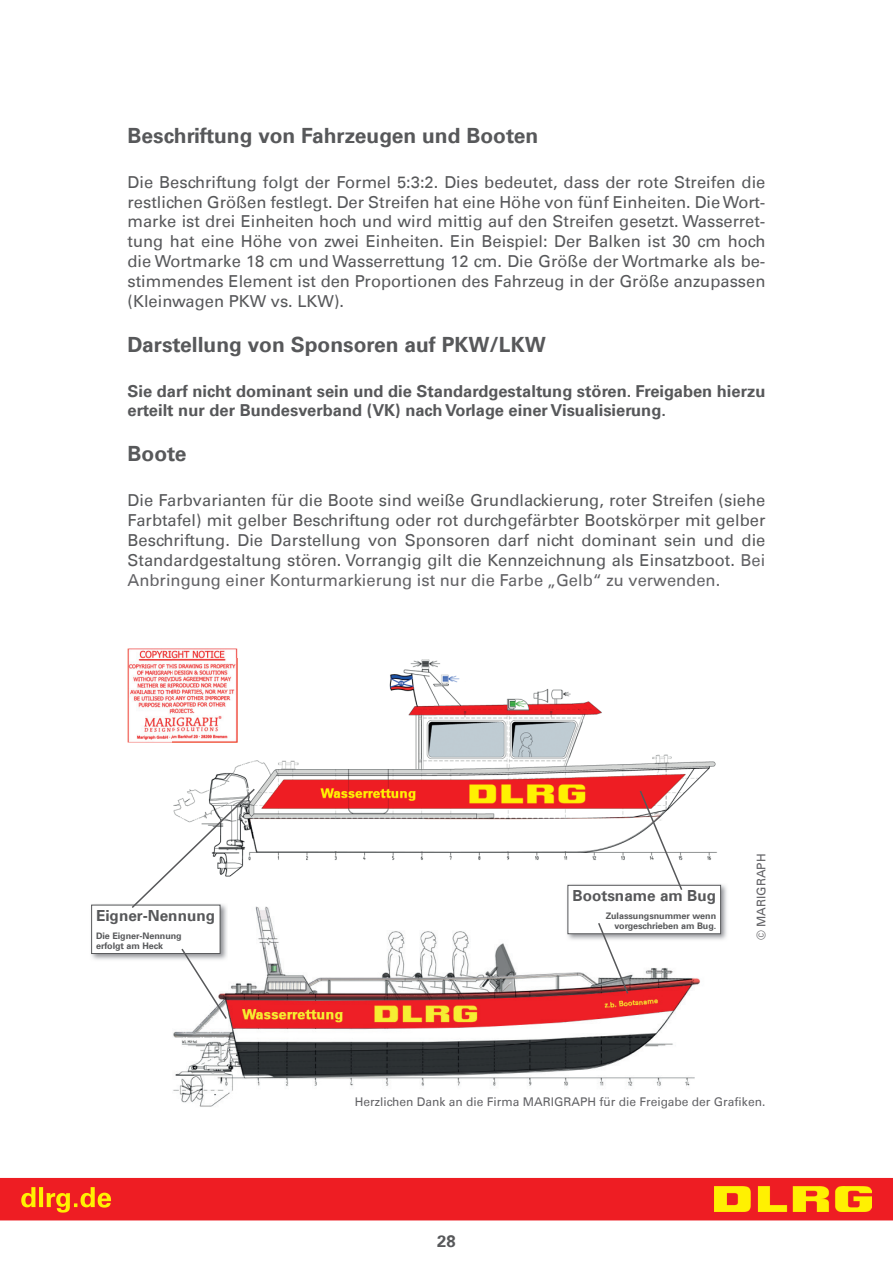
<style>
.page{position:relative;width:893px;height:1263px;background:#fff}
.page>*{position:absolute;margin:0;border:0;box-sizing:border-box;transform-origin:0 0}
.t1{font:700 21px "DLRG Univers";color:#57585a}
.t2{font:16.5px/19.8px "DLRG Univers";color:#57585a;text-align:justify}
.t3{font:700 16.5px/19.8px "DLRG Univers";color:#57585a}
.t4{font:700 15.3px "DLRG Univers";color:#57585a}
.t5{font:12px "DLRG Univers";color:#636366}
.t6{font:700 9px/10.5px "DLRG Univers";letter-spacing:-.005em;color:#57585a;text-align:right}
.s1{color:#636366}
</style>
<div class="page">
<div style="left:0;top:1178px;width:893px;height:42px;background:#ee1d23"></div>
<img style="left:714px;top:1186px;width:158px;height:25px">
<img style="left:172px;top:658px;width:545px;height:202px">
<img style="left:173px;top:906px;width:527px;height:201px">
<img style="left:128px;top:648px;width:109px;height:94px">
<img style="left:172px;top:658px;width:65px;height:84px">
<img style="left:567px;top:884px;width:160px;height:56px">
<img style="left:566px;top:902px;width:155px;height:39px">
<div style="left:568px;top:885px;width:153px;height:49px;background:#fff"></div>
<div style="left:568px;top:885px;width:153px;height:49px;border:1px solid #57585a"></div>
<svg style="left:638px;top:789px;width:46px;height:101px"></svg>
<svg style="left:597px;top:923px;width:33px;height:72px"></svg>
<img style="left:91px;top:904px;width:137px;height:57px">
<div style="left:92px;top:905px;width:128px;height:48px;background:#fff"></div>
<div style="left:91px;top:905px;width:129px;height:49px;border:1px solid #57585a"></div>
<svg style="left:180px;top:947px;width:48px;height:73px"></svg>
<svg style="left:130px;top:787px;width:126px;height:122px"></svg>
<p class="t1" style="left:128px;top:123px;width:412px">Beschriftung von Fahrzeugen und Booten</p>
<p class="t2" style="left:128px;top:172px;width:639px">Die Beschriftung folgt der Formel 5:3:2. Dies bedeutet, dass der rote Streifen die restlichen Größen festlegt. Der Streifen hat eine Höhe von fünf Einheiten. Die Wort&shy;marke ist drei Einheiten hoch und wird mittig auf den Streifen gesetzt. Wasserret&shy;tung hat eine Höhe von zwei Einheiten. Ein Beispiel: Der Balken ist 30 cm hoch die Wortmarke 18 cm und Wasserrettung 12 cm. Die Größe der Wortmarke als be&shy;stimmendes Element ist den Proportionen des Fahrzeug in der Größe anzupassen (Kleinwagen PKW vs. LKW).</p>
<p class="t1" style="left:128px;top:332px;width:420px">Darstellung von Sponsoren auf PKW/LKW</p>
<p class="t3" style="left:128px;top:381px;width:639px">Sie darf nicht dominant sein und die Standardgestaltung stören. Freigaben hierzu erteilt nur der Bundesverband (VK) nach Vorlage einer Visualisierung.</p>
<p class="t1" style="left:128px;top:442px;width:61px">Boote</p>
<p class="t2" style="left:128px;top:491px;width:639px">Die Farbvarianten für die Boote sind weiße Grundlackierung, roter Streifen (siehe Farbtafel) mit gelber Beschriftung oder rot durchgefärbter Bootskörper mit gelber Beschriftung. Die Darstellung von Sponsoren darf nicht dominant sein und die Standardgestaltung stören. Vorrangig gilt die Kennzeichnung als Einsatzboot. <span class="s1">Bei Anbringung einer Konturmarkierung ist nur die Farbe „Gelb“ zu verwenden.</span></p>
<p class="t4" style="left:96px;top:906px;width:121px">Eigner-Nennung</p>
<p class="t6" style="left:96px;top:930px;width:87px;text-align:left">Die Eigner-Nennung erfolgt am Heck</p>
<p class="t4" style="left:572px;top:886px;width:145px">Bootsname am Bug</p>
<p class="t6" style="left:606px;top:910px;width:112px">Zulassungsnummer wenn vorgeschrieben am Bug.</p>
<p class="t5" style="left:754px;top:940px;width:88px;rotate:-90deg">© MARIGRAPH</p>
<p class="t5" style="left:355px;top:1094px;width:412px">Herzlichen Dank an die Firma MARIGRAPH für die Freigabe der Grafiken.</p>
<p class="t3" style="left:437px;top:1232px;width:20px">28</p>
</div>
